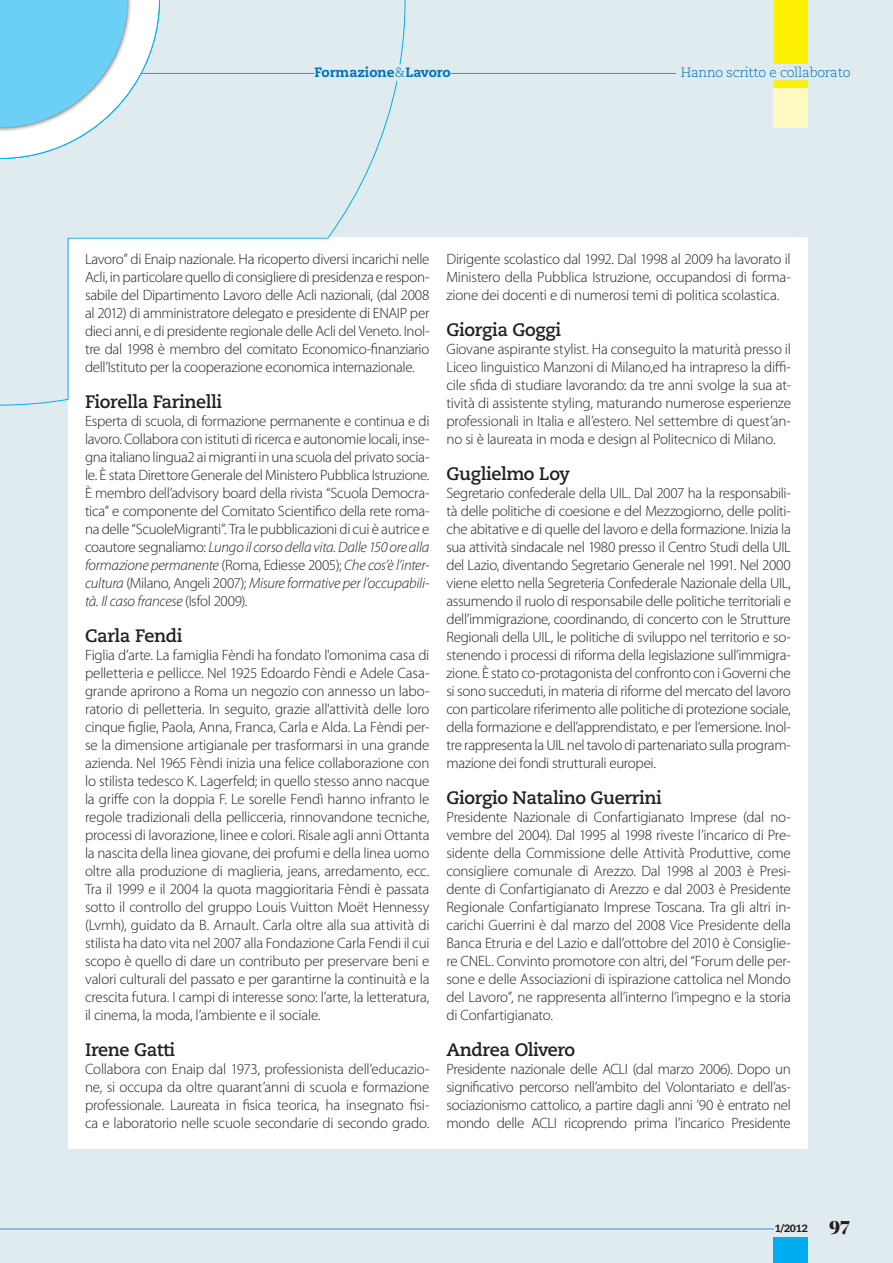
<style>
.page{position:relative;width:893px;height:1263px;background:#e0ebf0}
.page>*{position:absolute;margin:0;border:0;box-sizing:border-box;transform-origin:0 0}
.t1{font:700 18px "Caecilia LT Std";letter-spacing:-.02em;color:#231f20}
.t2{font:300 15px/18px "Myriad Pro";letter-spacing:-.015em;color:#231f20;text-align:justify}
.t3{font:300 13.5px "Caecilia LT Std";letter-spacing:-.02em;color:#0072bc}
.t4{font:800 13.5px "Caecilia LT Std";color:#0072bc}
.t5{font:800 10.5px "Caecilia LT Std";color:#231f20}
.s1{font-weight:300}
.s2{font-style:italic}
.s3{font-family:"Kepler Std Black Disp";font-weight:400;font-size:21px}
</style>
<div class="page">
<hr style="left:0;top:1228px;width:774px;height:1px;background:#448dcb">
<hr style="left:68px;top:73px;width:608px;height:1px;background:#448dcb">
<div style="left:774px;top:1237px;width:34px;height:26px;background:#00aeef"></div>
<div style="left:68px;top:237px;width:740px;height:911px;background:#fff"></div>
<svg style="left:774px;top:0;width:34px;height:88px"></svg>
<div style="left:314px;top:63px;width:137px;height:20px;background:#e0ebf0"></div>
<svg style="left:0;top:159px;width:373px;height:247px"></svg>
<svg style="left:0;top:0;width:406px;height:159px"></svg>
<div style="left:774px;top:88px;width:34px;height:40px;background:#fffac1"></div>
<p class="t4" style="left:314px;top:64px;width:138px">Formazione<span class="s1">&amp;</span>Lavoro</p>
<p class="t3" style="left:681px;top:65px;width:171px">Hanno scritto e collaborato</p>
<p class="t2" style="left:85px;top:250px;width:346px">Lavoro” di Enaip nazionale. Ha ricoperto diversi incarichi nelle Acli, in particolare quello di consigliere di presidenza e respon&shy;sabile del Dipartimento Lavoro delle Acli nazionali, (dal 2008 al 2012) di amministratore delegato e presidente di ENAIP per dieci anni, e di presidente regionale delle Acli del Veneto. Inol&shy;tre dal 1998 è membro del comitato Economico-finanziario dell’Istituto per la cooperazione economica internazionale.</p>
<p class="t1" style="left:85px;top:391px;width:139px">Fiorella Farinelli</p>
<p class="t2" style="left:85px;top:412px;width:346px">Esperta di scuola, di formazione permanente e continua e di lavoro. Collabora con istituti di ricerca e autonomie locali, inse&shy;gna italiano lingua2 ai migranti in una scuola del privato socia&shy;le. È stata Direttore Generale del Ministero Pubblica Istruzione.<br>È membro dell’advisory board della rivista “Scuola Democra&shy;tica” e componente del Comitato Scientifico della rete roma&shy;na delle “ScuoleMigranti”. Tra le pubblicazioni di cui è autrice e coautore segnaliamo: <span class="s2">Lungo il corso della vita. Dalle 150 ore alla formazione permanente</span> (Roma, Ediesse 2005); <span class="s2">Che cos’è l’inter&shy;cultura</span> (Milano, Angeli 2007); <span class="s2">Misure formative per l’occupabili&shy;tà. Il caso francese</span> (Isfol 2009).</p>
<p class="t1" style="left:85px;top:625px;width:99px">Carla Fendi</p>
<p class="t2" style="left:85px;top:646px;width:346px">Figlia d’arte. La famiglia Fèndi ha fondato l'omonima casa di pelletteria e pellicce. Nel 1925 Edoardo Fèndi e Adele Casa&shy;grande aprirono a Roma un negozio con annesso un labo&shy;ratorio di pelletteria. In seguito, grazie all'attività delle loro cinque figlie, Paola, Anna, Franca, Carla e Alda. La Fèndi per&shy;se la dimensione artigianale per trasformarsi in una grande azienda. Nel 1965 Fèndi inizia una felice collaborazione con lo stilista tedesco K. Lagerfeld; in quello stesso anno nacque la griffe con la doppia F. Le sorelle Fendì hanno infranto le regole tradizionali della pellicceria, rinnovandone tecniche, processi di lavorazione, linee e colori. Risale agli anni Ottanta la nascita della linea giovane, dei profumi e della linea uomo oltre alla produzione di maglieria, jeans, arredamento, ecc.<br>Tra il 1999 e il 2004 la quota maggioritaria Fèndi è passata sotto il controllo del gruppo Louis Vuitton Moët H ennessy (Lvmh), guidato da B. Arnault. Carla oltre alla sua attività di stilista ha dato vita nel 2007 alla Fondazione Carla Fendi il cui scopo è quello di dare un contributo per preservare beni e valori culturali del passato e per garantirne la continuità e la crescita futura. I campi di interesse sono: l’arte, la letteratura, il cinema, la moda, l’ambiente e il sociale.</p>
<p class="t1" style="left:85px;top:1039px;width:91px">Irene Gatti</p>
<p class="t2" style="left:85px;top:1060px;width:346px">Collabora con Enaip dal 1973, professionista dell’educazio&shy;ne, si occupa da oltre quarant’anni di scuola e formazione professionale. Laureata in fisica teorica, ha insegnato fisi&shy;ca e laboratorio nelle scuole secondarie di secondo grado.</p>
<p class="t2" style="left:446px;top:250px;width:346px">Dirigente scolastico dal 1992. Dal 1998 al 2009 ha lavorato il Ministero della Pubblica Istruzione, occupandosi di forma&shy;zione dei docenti e di numerosi temi di politica scolastica.</p>
<p class="t1" style="left:446px;top:319px;width:116px">Giorgia Goggi</p>
<p class="t2" style="left:446px;top:340px;width:346px">Giovane aspirante stylist. Ha conseguito la maturità presso il Liceo linguistico Manzoni di Milano,ed ha intrapreso la diffi&shy;cile sfida di studiare lavorando: da tre anni svolge la sua at&shy;tività di assistente styling, maturando numerose esperienze professionali in Italia e all’estero. Nel settembre di quest’an&shy;no si è laureata in moda e design al Politecnico di Milano.</p>
<p class="t1" style="left:446px;top:463px;width:125px">Guglielmo Loy</p>
<p class="t2" style="left:446px;top:484px;width:346px">Segretario confederale della UIL. Dal 2007 ha la responsabili&shy;tà delle politiche di coesione e del Mezzogiorno, delle politi&shy;che abitative e di quelle del lavoro e della formazione. Inizia la sua attività sindacale nel 1980 presso il Centro Studi della UIL del Lazio, diventando Segretario Generale nel 1991. Nel 2000 viene eletto nella Segreteria Confederale Nazionale della UIL, assumendo il ruolo di responsabile delle politiche territoriali e dell’immigrazione, coordinando, di concerto con le Strutture Regionali della UIL, le politiche di sviluppo nel territorio e so&shy;stenendo i processi di riforma della legislazione sull’immigra&shy;zione. È stato co-protagonista del confronto con i Governi che si sono succeduti, in materia di riforme del mercato del lavoro con particolare riferimento alle politiche di protezione sociale, della formazione e dell’apprendistato, e per l’emersione. Inol&shy;tre rappresenta la UIL nel tavolo di partenariato sulla program&shy;mazione dei fondi strutturali europei.</p>
<p class="t1" style="left:446px;top:787px;width:217px">Giorgio Natalino Guerrini</p>
<p class="t2" style="left:446px;top:808px;width:346px">Presidente Nazionale di Confartigianato Imprese (dal no&shy;vembre del 2004). Dal 1995 al 1998 riveste l’incarico di Pre&shy;sidente della Commissione delle Attività Produttive, come consigliere comunale di Arezzo. Dal 1998 al 2003 è Presi&shy;dente di Confartigianato di Arezzo e dal 2003 è Presidente Regionale Confartigianato Imprese Toscana. Tra gli altri in&shy;carichi Guerrini è dal marzo del 2008 Vice Presidente della Banca Etruria e del Lazio e dall’ottobre del 2010 è Consiglie&shy;re CNEL. Convinto promotore con altri, del “Forum delle per&shy;sone e delle Associazioni di ispirazione cattolica nel Mondo del Lavoro”, ne rappresenta all’interno l’impegno e la storia di Confartigianato.</p>
<p class="t1" style="left:446px;top:1039px;width:130px">Andrea Olivero</p>
<p class="t2" style="left:446px;top:1060px;width:346px">Presidente nazionale delle ACLI (dal marzo 2006). Dopo un significativo percorso nell’ambito del Volontariato e dell’as&shy;sociazionismo cattolico, a partire dagli anni ’90 è entrato nel mondo delle ACLI ricoprendo prima l’incarico Presidente</p>
<p class="t5" style="left:775px;top:1221px;width:77px">1/2012 <span class="s3">97</span></p>
</div>
